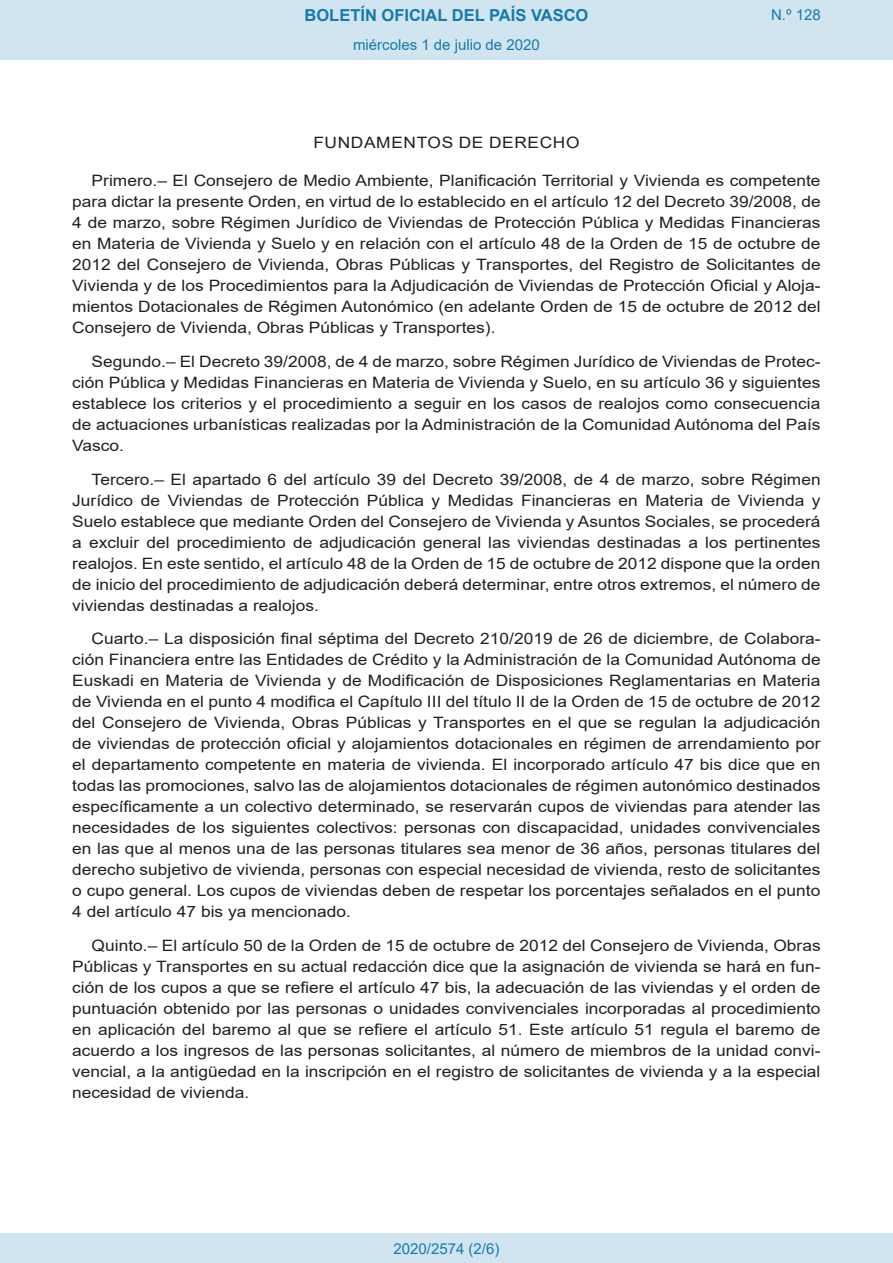
<style>
.page{position:relative;width:893px;height:1263px;background:#fff}
.page>*{position:absolute;margin:0;border:0;box-sizing:border-box;transform-origin:0 0}
.t1{font:700 16.5px "Arial";color:#1879ad}
.BOPVDetalle{font:15.6px/21px "Arial";color:#231f20;text-align:justify;scale:1.11 1}
.BOPVClave{font:15.6px "Arial";letter-spacing:.035em;color:#231f20;scale:1.11 1}
.Paginacion_Centro{font:15px "Arial";color:#1879ad}
</style>
<div class="page">
<div style="left:0;top:0;width:893px;height:60px;background:#d0e5f0"></div>
<div style="left:0;top:1233px;width:893px;height:30px;background:#d0e5f0"></div>
<p class="t1" style="left:305px;top:3px;width:285px">BOLETÍN OFICIAL DEL PAÍS VASCO</p>
<p class="Paginacion_Centro" style="left:353px;top:35px;width:188px">miércoles 1 de julio de 2020</p>
<p class="Paginacion_Centro" style="left:771px;top:5px;width:51px">N.º 128</p>
<p class="BOPVClave" style="left:313px;top:132px;width:241px">FUNDAMENTOS DE DERECHO</p>
<p class="BOPVDetalle" style="left:72px;top:170px;width:676px;text-indent:19px">Primero.– El Consejero de Medio Ambiente, Planificación Territorial y Vivienda es competente para dictar la presente Orden, en virtud de lo establecido en el artículo 12 del Decreto 39/2008, de 4 de marzo, sobre Régimen Jurídico de Viviendas de Protección Pública y Medidas Financieras en Materia de Vivienda y Suelo y en relación con el artículo 48 de la Orden de 15 de octubre de 2012 del Consejero de Vivienda, Obras Públicas y Transportes, del Registro de Solicitantes de Vivienda y de los Procedimientos para la Adjudicación de Viviendas de Protección Oficial y Aloja&shy;mientos Dotacionales de Régimen Autonómico (en adelante Orden de 15 de octubre de 2012 del Consejero de Vivienda, Obras Públicas y Transportes).</p>
<p class="BOPVDetalle" style="left:72px;top:351px;width:676px;text-indent:19px">Segundo.– El Decreto 39/2008, de 4 de marzo, sobre Régimen Jurídico de Viviendas de Protec&shy;ción Pública y Medidas Financieras en Materia de Vivienda y Suelo, en su artículo 36 y siguientes establece los criterios y el procedimiento a seguir en los casos de realojos como consecuencia de actuaciones urbanísticas realizadas por la Administración de la Comunidad Autónoma del País Vasco.</p>
<p class="BOPVDetalle" style="left:72px;top:469px;width:676px;text-indent:19px">Tercero.– El apartado 6 del artículo 39 del Decreto 39/2008, de 4 de marzo, sobre Régimen Jurídico de Viviendas de Protección Pública y Medidas Financieras en Materia de Vivienda y Suelo establece que mediante Orden del Consejero de Vivienda y Asuntos Sociales, se procederá a excluir del procedimiento de adjudicación general las viviendas destinadas a los pertinentes realojos. En este sentido, el artículo 48 de la Orden de 15 de octubre de 2012 dispone que la orden de inicio del procedimiento de adjudicación deberá determinar, entre otros extremos, el número de viviendas destinadas a realojos.</p>
<p class="BOPVDetalle" style="left:72px;top:628px;width:676px;text-indent:19px">Cuarto.– La disposición final séptima del Decreto 210/2019 de 26 de diciembre, de Colabora&shy;ción Financiera entre las Entidades de Crédito y la Administración de la Comunidad Autónoma de Euskadi en Materia de Vivienda y de Modificación de Disposiciones Reglamentarias en Materia de Vivienda en el punto 4 modifica el Capítulo III del título II de la Orden de 15 de octubre de 2012 del Consejero de Vivienda, Obras Públicas y Transportes en el que se regulan la adjudicación de viviendas de protección oficial y alojamientos dotacionales en régimen de arrendamiento por el departamento competente en materia de vivienda. El incorporado artículo 47 bis dice que en todas las promociones, salvo las de alojamientos dotacionales de régimen autonómico destinados específicamente a un colectivo determinado, se reservarán cupos de viviendas para atender las necesidades de los siguientes colectivos: personas con discapacidad, unidades convivenciales en las que al menos una de las personas titulares sea menor de 36 años, personas titulares del derecho subjetivo de vivienda, personas con especial necesidad de vivienda, resto de solicitantes o cupo general. Los cupos de viviendas deben de respetar los porcentajes señalados en el punto 4 del artículo 47 bis ya mencionado.</p>
<p class="BOPVDetalle" style="left:72px;top:935px;width:676px;text-indent:19px">Quinto.– El artículo 50 de la Orden de 15 de octubre de 2012 del Consejero de Vivienda, Obras Públicas y Transportes en su actual redacción dice que la asignación de vivienda se hará en fun&shy;ción de los cupos a que se refiere el artículo 47 bis, la adecuación de las viviendas y el orden de puntuación obtenido por las personas o unidades convivenciales incorporadas al procedimiento en aplicación del baremo al que se refiere el artículo 51. Este artículo 51 regula el baremo de acuerdo a los ingresos de las personas solicitantes, al número de miembros de la unidad convi&shy;vencial, a la antigüedad en la inscripción en el registro de solicitantes de vivienda y a la especial necesidad de vivienda.</p>
<p class="Paginacion_Centro" style="left:393px;top:1238px;width:107px">2020/2574 (2/6)</p>
</div>
